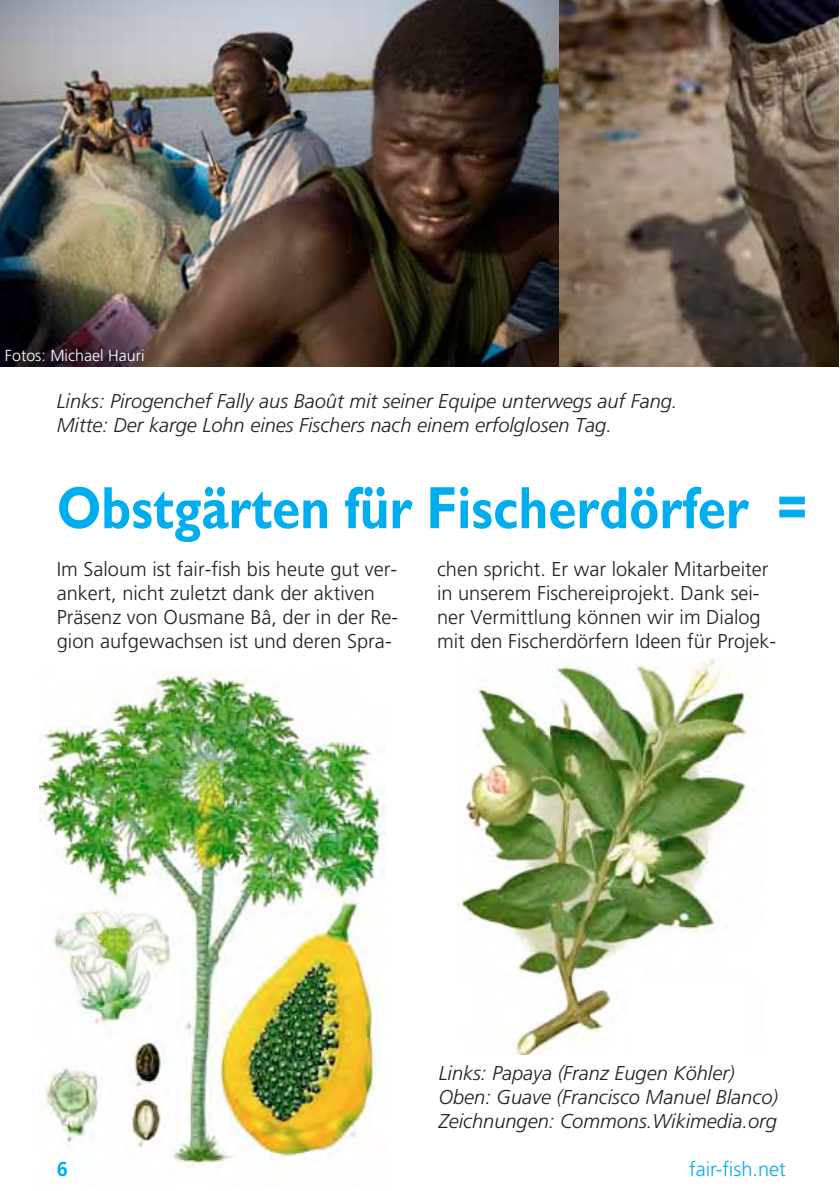
<style>
.page{position:relative;width:840px;height:1191px;background:#fff}
.page>*{position:absolute;margin:0;border:0;box-sizing:border-box;transform-origin:0 0}
.t1{font:700 60px "Gill Sans";color:#00aeef;scale:.85 1}
.t2{font:300 20px/24px "Frutiger";color:#231f20}
.t3{font:italic 300 20px/24px "Frutiger";color:#231f20}
.t4{font:300 20px "Frutiger";color:#00aeef}
.t5{font:700 20px "Frutiger";color:#00aeef}
.t6{font:300 16px "Frutiger";color:#fff}
</style>
<div class="page">
<img style="left:0;top:1px;width:838px;height:366px">
<img style="left:40px;top:669px;width:345px;height:503px">
<img style="left:458px;top:658px;width:295px;height:396px">
<div style="left:632px;top:984px;width:112px;height:72px;background:#fff"></div>
<p class="t6" style="left:5px;top:347px;width:141px">Fotos: Michael Hauri</p>
<p class="t3" style="left:57px;top:389px;width:622px">Links: Pirogenchef Fally aus Baoût mit seiner Equipe unterwegs auf Fang.<br>Mitte: Der karge Lohn eines Fischers nach einem erfolglosen Tag.</p>
<h1 class="t1" style="left:57px;top:472px;width:883px">Obstgärten für Fischerdörfer =</h1>
<p class="t2" style="left:437px;top:557px;width:340px">chen spricht. Er war lokaler Mitarbeiter in unserem Fischereiprojekt. Dank sei&shy;ner Vermittlung können wir im Dialog mit den Fischerdörfern Ideen für Projek-</p>
<p class="t2" style="left:57px;top:557px;width:343px">Im Saloum ist fair-fish bis heute gut ver&shy;ankert, nicht zuletzt dank der aktiven Präsenz von Ousmane Bâ, der in der Re&shy;gion aufgewachsen ist und deren Spra-</p>
<p class="t3" style="left:438px;top:1061px;width:340px">Links: Papaya (Franz Eugen Köhler)<br>Oben: Guave (Francisco Manuel Blanco)<br>Zeichnungen: Commons.Wikimedia.org</p>
<p class="t5" style="left:57px;top:1157px;width:13px">6</p>
<p class="t4" style="left:688px;top:1158px;width:98px">fair-fish.net</p>
</div>
